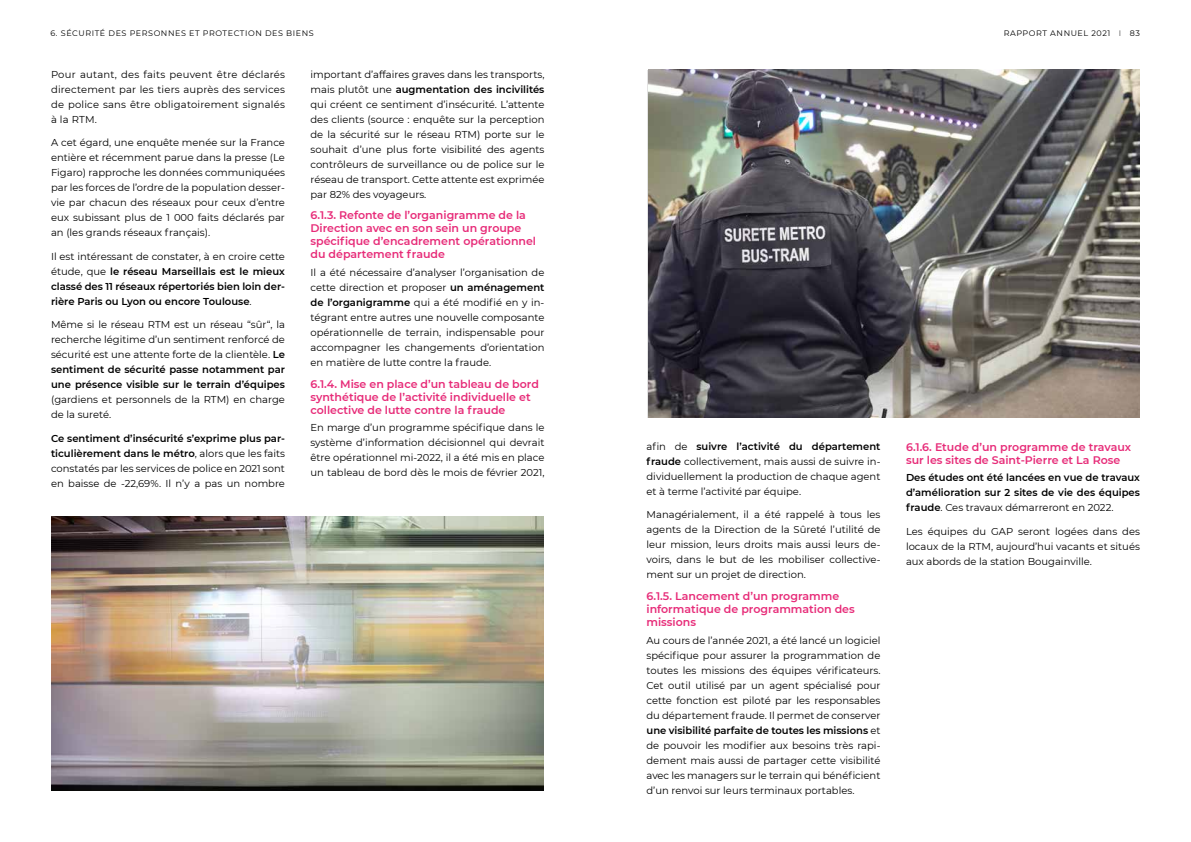
<style>
.page{position:relative;width:1191px;height:842px;background:#fff}
.page>*{position:absolute;margin:0;border:0;box-sizing:border-box;transform-origin:0 0}
.t1{font:600 11px/13px "Montserrat";color:#e72b78}
.t2{font:10px/15px "Montserrat";color:#000;text-align:justify}
.t3{font:600 10px/15px "Montserrat";color:#000;text-align:justify}
.t4{font:8px "Montserrat";letter-spacing:.07em;color:#000}
.s1{font-weight:300}
.s2{font-weight:400}
.s3{font-weight:600}
</style>
<div class="page">
<img style="left:648px;top:70px;width:491px;height:348px">
<img style="left:52px;top:516px;width:491px;height:274px">
<p class="t4" style="left:50px;top:28px;width:265px">6. SÉCURITÉ DES PERSONNES ET PROTECTION DES BIENS</p>
<p class="t4" style="left:1003px;top:28px;width:138px">RAPPORT ANNUEL 2021 <span class="s1">I</span> 83</p>
<p class="t2" style="left:51px;top:66px;width:235px">Pour autant, des faits peuvent être déclarés directement par les tiers auprès des services de police sans être obligatoirement signalés à la RTM.</p>
<p class="t2" style="left:51px;top:135px;width:235px">A cet égard, une enquête menée sur la France entière et récemment parue dans la presse (Le Figaro) rapproche les données communiquées par les forces de l’ordre de la population desser&shy;vie par chacun des réseaux pour ceux d’entre eux subissant plus de 1 000 faits déclarés par an (les grands réseaux français).</p>
<p class="t3" style="left:51px;top:248px;width:235px"><span class="s2">Il est intéressant de constater, à en croire cette étude, que</span> le réseau Marseillais est le mieux classé des 11 réseaux répertoriés bien loin der&shy;rière Paris ou Lyon ou encore Toulouse<span class="s2">.</span></p>
<p class="t2" style="left:51px;top:317px;width:235px">Même si le réseau RTM est un réseau “sûr“, la recherche légitime d’un sentiment renforcé de sécurité est une attente forte de la clientèle. <span class="s3">Le sentiment de sécurité passe notamment par une présence visible sur le terrain d’équipes</span></p>
<p class="t2" style="left:51px;top:392px;width:235px">(gardiens et personnels de la RTM) en charge de la sureté.</p>
<p class="t2" style="left:51px;top:430px;width:235px"><span class="s3">Ce sentiment d’insécurité s’exprime plus par&shy;ticulièrement dans le métro</span>, alors que les faits constatés par les services de police en 2021 sont en baisse de -22,69%. Il n’y a pas un nombre</p>
<p class="t2" style="left:310px;top:66px;width:235px">important d’affaires graves dans les transports, mais plutôt une <span class="s3">augmentation des incivilités </span>qui créent ce sentiment d’insécurité. L’attente des clients (source : enquête sur la perception de la sécurité sur le réseau RTM) porte sur le souhait d’une plus forte visibilité des agents contrôleurs de surveillance ou de police sur le réseau de transport. Cette attente est exprimée par 82% des voyageurs.</p>
<p class="t1" style="left:310px;top:208px;width:227px">6.1.3. Refonte de l’organigramme de la Direction avec en son sein un groupe spécifique d’encadrement opérationnel du département fraude</p>
<p class="t2" style="left:310px;top:265px;width:235px">Il a été nécessaire d’analyser l’organisation de cette direction et proposer <span class="s3">un aménagement de l’organigramme</span> qui a été modifié en y in&shy;tégrant entre autres une nouvelle composante opérationnelle de terrain, indispensable pour accompagner les changements d’orientation en matière de lutte contre la fraude.</p>
<p class="t1" style="left:310px;top:377px;width:230px">6.1.4. Mise en place d’un tableau de bord synthétique de l’activité individuelle et collective de lutte contre la fraude</p>
<p class="t2" style="left:310px;top:420px;width:235px">En marge d’un programme spécifique dans le système d’information décisionnel qui devrait être opérationnel mi-2022, il a été mis en place un tableau de bord dès le mois de février 2021,</p>
<p class="t2" style="left:646px;top:438px;width:235px">afin de <span class="s3">suivre l’activité du département fraude</span> collectivement, mais aussi de suivre in&shy;dividuellement la production de chaque agent et à terme l’activité par équipe.</p>
<p class="t2" style="left:646px;top:507px;width:235px">Managérialement, il a été rappelé à tous les agents de la Direction de la Sûreté l’utilité de leur mission, leurs droits mais aussi leurs de&shy;voirs, dans le but de les mobiliser collective&shy;ment sur un projet de direction.</p>
<p class="t1" style="left:646px;top:589px;width:210px">6.1.5. Lancement d’un programme informatique de programmation des missions</p>
<p class="t2" style="left:646px;top:632px;width:235px">Au cours de l’année 2021, a été lancé un logiciel spécifique pour assurer la programmation de toutes les missions des équipes vérificateurs.<br>Cet outil utilisé par un agent spécialisé pour cette fonction est piloté par les responsables du département fraude. Il permet de conserver <span class="s3">une visibilité parfaite de toutes les missions</span> et de pouvoir les modifier aux besoins très rapi&shy;dement mais aussi de partager cette visibilité avec les managers sur le terrain qui bénéficient d’un renvoi sur leurs terminaux portables.</p>
<p class="t1" style="left:906px;top:440px;width:227px">6.1.6. Etude d’un programme de travaux sur les sites de Saint-Pierre et La Rose</p>
<p class="t3" style="left:906px;top:470px;width:235px">Des études ont été lancées en vue de travaux d’amélioration sur 2 sites de vie des équipes fraude<span class="s2">. Ces travaux démarreront en 2022.</span></p>
<p class="t2" style="left:906px;top:524px;width:235px">Les équipes du GAP seront logées dans des locaux de la RTM, aujourd’hui vacants et situés aux abords de la station Bougainville.</p>
</div>
